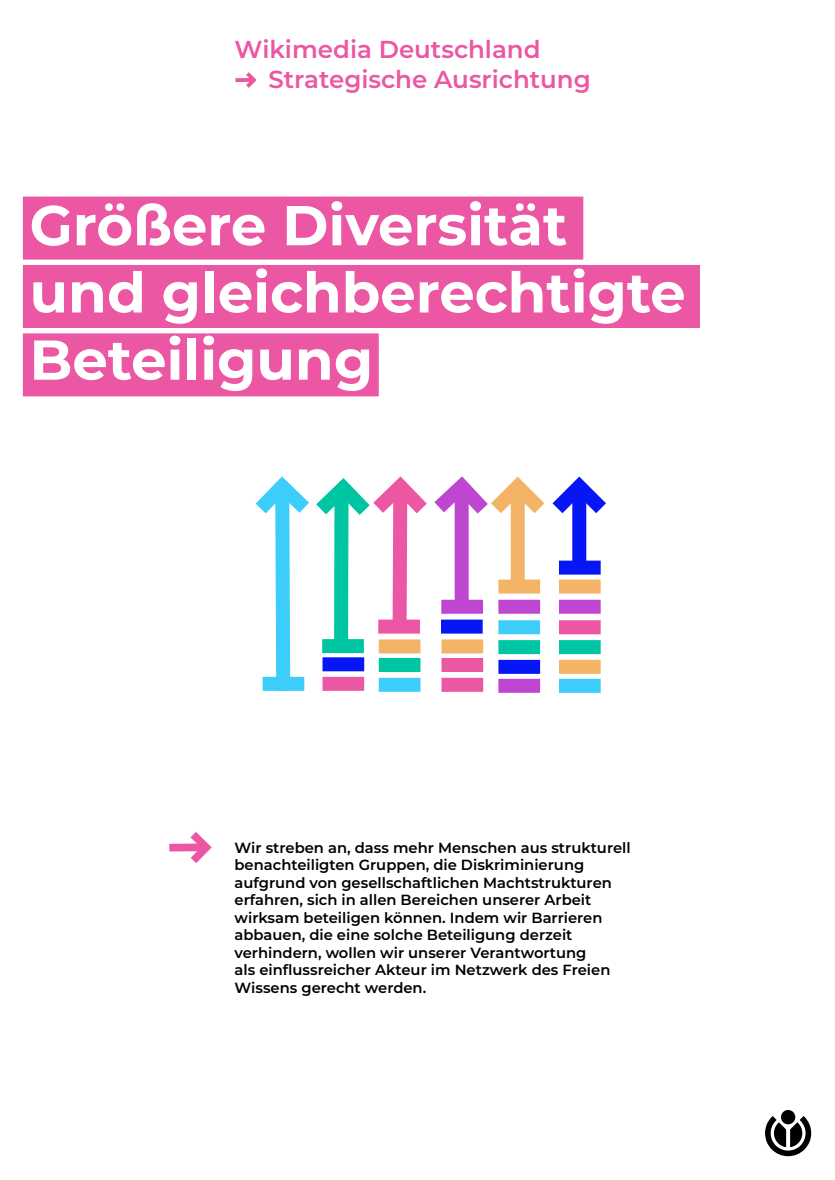
<style>
.page{position:relative;width:835px;height:1180px;background:#fff}
.page>*{position:absolute;margin:0;border:0;box-sizing:border-box;transform-origin:0 0}
.t1{font:700 56px "Montserrat";color:#fff}
.t2{font:600 24.5px "Montserrat";color:#eb57a3}
.text_untebn{font:600 14.7px/17.5px "Montserrat";color:#000}
</style>
<div class="page">
<svg style="left:765px;top:1116px;width:46px;height:40px"></svg>
<div style="left:780px;top:1110px;width:15px;height:14px;background:#000;border-radius:50%"></div>
<div style="left:23px;top:197px;width:560px;height:63px;background:#eb57a3"></div>
<div style="left:23px;top:265px;width:676px;height:63px;background:#eb57a3"></div>
<div style="left:23px;top:333px;width:355px;height:63px;background:#eb57a3"></div>
<svg style="left:255px;top:476px;width:351px;height:217px"></svg>
<div style="left:441px;top:600px;width:42px;height:14px;background:#bf46d1"></div>
<div style="left:498px;top:600px;width:42px;height:14px;background:#bf46d1"></div>
<div style="left:559px;top:600px;width:41px;height:14px;background:#bf46d1"></div>
<div style="left:498px;top:620px;width:42px;height:14px;background:#3ccdfa"></div>
<div style="left:559px;top:620px;width:41px;height:14px;background:#eb57a3"></div>
<div style="left:498px;top:640px;width:42px;height:14px;background:#00c5a2"></div>
<div style="left:559px;top:640px;width:41px;height:14px;background:#00c5a2"></div>
<div style="left:498px;top:660px;width:42px;height:14px;background:#0716f5"></div>
<div style="left:559px;top:660px;width:41px;height:14px;background:#f3b467"></div>
<div style="left:559px;top:560px;width:41px;height:14px;background:#0716f5"></div>
<div style="left:498px;top:679px;width:42px;height:14px;background:#bf46d1"></div>
<div style="left:559px;top:679px;width:41px;height:14px;background:#3ccdfa"></div>
<div style="left:378px;top:619px;width:42px;height:14px;background:#eb57a3"></div>
<div style="left:441px;top:619px;width:41px;height:14px;background:#0716f5"></div>
<div style="left:498px;top:579px;width:42px;height:14px;background:#f3b467"></div>
<div style="left:559px;top:579px;width:41px;height:14px;background:#f3b467"></div>
<div style="left:322px;top:639px;width:42px;height:14px;background:#00c5a2"></div>
<div style="left:322px;top:657px;width:42px;height:14px;background:#0716f5"></div>
<div style="left:378px;top:639px;width:42px;height:14px;background:#f3b467"></div>
<div style="left:441px;top:639px;width:42px;height:14px;background:#f3b467"></div>
<div style="left:378px;top:658px;width:42px;height:14px;background:#00c5a2"></div>
<div style="left:441px;top:658px;width:42px;height:14px;background:#eb57a3"></div>
<div style="left:378px;top:678px;width:42px;height:14px;background:#3ccdfa"></div>
<div style="left:441px;top:678px;width:42px;height:14px;background:#eb57a3"></div>
<div style="left:322px;top:677px;width:42px;height:14px;background:#eb57a3"></div>
<div style="left:262px;top:677px;width:42px;height:14px;background:#3ccdfa"></div>
<div style="left:454px;top:494px;width:14px;height:117px;background:#bf46d1"></div>
<svg style="left:169px;top:832px;width:43px;height:31px"></svg>
<svg style="left:235px;top:72px;width:22px;height:16px"></svg>
<p class="t2" style="left:234px;top:32px;width:307px">Wikimedia Deutschland</p>
<p class="t2" style="left:268px;top:62px;width:324px">Strategische Ausrichtung</p>
<p class="t1" style="left:30px;top:185px;width:539px">Größere Diversität</p>
<p class="t1" style="left:30px;top:252px;width:657px">und gleichberechtigte</p>
<p class="t1" style="left:30px;top:319px;width:345px">Beteiligung</p>
<p class="text_untebn" style="left:234px;top:838px;width:397px">Wir streben an, dass mehr Menschen aus strukturell benachteiligten Gruppen, die Diskriminierung aufgrund von gesellschaftlichen Machtstrukturen erfahren, sich in allen Bereichen unserer Arbeit wirksam beteiligen können. Indem wir Barrieren abbauen, die eine solche Beteiligung derzeit verhindern, wollen wir unserer Verantwortung<br>als einflussreicher Akteur im Netzwerk des Freien Wissens gerecht werden.</p>
</div>
